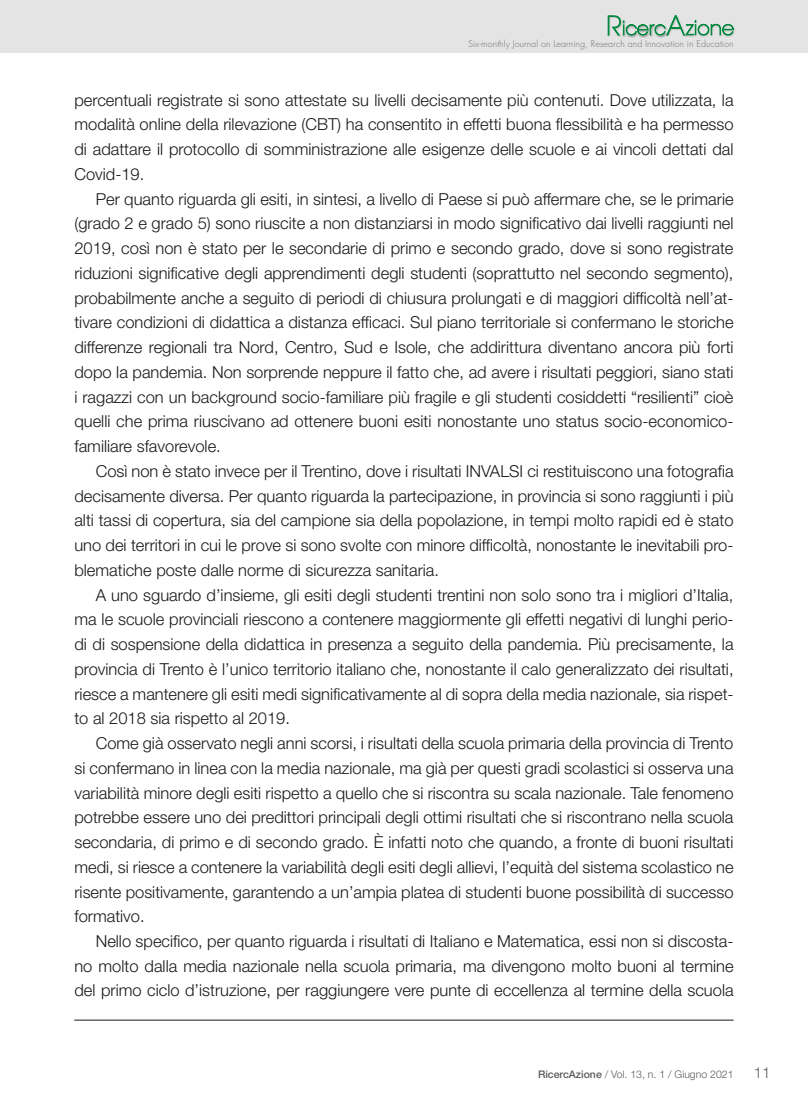
<style>
.page{position:relative;width:808px;height:1106px;background:#fff}
.page>*{position:absolute;margin:0;border:0;box-sizing:border-box;transform-origin:0 0}
.t1{font:300 16.5px/24.8px "Helvetica Neue LT Std";color:#1a181c;text-align:justify}
.t2{font:300 15px "Helvetica Neue CE";color:#595a5b}
.t3{font:300 10.5px "Helvetica Neue CE";color:#595a5b}
.t4{font:300 9px "Futura";letter-spacing:.01em;color:#707173}
.s1{font-weight:500}
</style>
<div class="page">
<hr style="left:74px;top:1019px;width:659px;height:1px;background:#1a181c">
<div style="left:0;top:0;width:808px;height:53px;background:#e4e4e5"></div>
<div style="left:606px;top:15px;width:18px;height:23px;background:#1a181c;opacity:.3"></div>
<div style="left:621px;top:19px;width:47px;height:19px;background:#1a181c;opacity:.5"></div>
<div style="left:664px;top:13px;width:20px;height:24px;background:#e4e4e5"></div>
<div style="left:665px;top:14px;width:22px;height:24px;background:#1a181c;opacity:.3"></div>
<div style="left:684px;top:19px;width:52px;height:19px;background:#1a181c;opacity:.3"></div>
<svg style="left:608px;top:15px;width:126px;height:21px"></svg>
<p class="t4" style="left:468px;top:38px;width:267px">Six-monthly Journal on Learning, Research and Innovation in Education</p>
<p class="t1" style="left:74px;top:87px;width:661px">percentuali registrate si sono attestate su livelli decisamente più contenuti. Dove utilizzata, la modalità online della rilevazione (CBT) ha consentito in effetti buona flessibilità e ha permesso di adattare il protocollo di somministrazione alle esigenze delle scuole e ai vincoli dettati dal Covid-19.</p>
<p class="t1" style="left:74px;top:186px;width:661px;text-indent:21px">Per quanto riguarda gli esiti, in sintesi, a livello di Paese si può affermare che, se le primarie (grado 2 e grado 5) sono riuscite a non distanziarsi in modo significativo dai livelli raggiunti nel 2019, così non è stato per le secondarie di primo e secondo grado, dove si sono registrate riduzioni significative degli apprendimenti degli studenti (soprattutto nel secondo segmento), probabilmente anche a seguito di periodi di chiusura prolungati e di maggiori difficoltà nell’at&shy;tivare condizioni di didattica a distanza efficaci. Sul piano territoriale si confermano le storiche differenze regionali tra Nord, Centro, Sud e Isole, che addirittura diventano ancora più forti dopo la pandemia. Non sorprende neppure il fatto che, ad avere i risultati peggiori, siano stati i ragazzi con un background socio-familiare più fragile e gli studenti cosiddetti “resilienti” cioè quelli che prima riuscivano ad ottenere buoni esiti nonostante uno status socio-economico&shy;familiare sfavorevole.</p>
<p class="t1" style="left:74px;top:458px;width:661px;text-indent:21px">Così non è stato invece per il Trentino, dove i risultati INVALSI ci restituiscono una fotografia decisamente diversa. Per quanto riguarda la partecipazione, in provincia si sono raggiunti i più alti tassi di copertura, sia del campione sia della popolazione, in tempi molto rapidi ed è stato uno dei territori in cui le prove si sono svolte con minore difficoltà, nonostante le inevitabili pro&shy;blematiche poste dalle norme di sicurezza sanitaria.</p>
<p class="t1" style="left:74px;top:582px;width:661px;text-indent:21px">A uno sguardo d’insieme, gli esiti degli studenti trentini non solo sono tra i migliori d’Italia, ma le scuole provinciali riescono a contenere maggiormente gli effetti negativi di lunghi perio&shy;di di sospensione della didattica in presenza a seguito della pandemia. Più precisamente, la provincia di Trento è l’unico territorio italiano che, nonostante il calo generalizzato dei risultati, riesce a mantenere gli esiti medi significativamente al di sopra della media nazionale, sia rispet&shy;to al 2018 sia rispetto al 2019.</p>
<p class="t1" style="left:74px;top:730px;width:661px;text-indent:21px">Come già osservato negli anni scorsi, i risultati della scuola primaria della provincia di Trento si confermano in linea con la media nazionale, ma già per questi gradi scolastici si osserva una variabilità minore degli esiti rispetto a quello che si riscontra su scala nazionale. Tale fenomeno potrebbe essere uno dei predittori principali degli ottimi risultati che si riscontrano nella scuola secondaria, di primo e di secondo grado. È infatti noto che quando, a fronte di buoni risultati medi, si riesce a contenere la variabilità degli esiti degli allievi, l’equità del sistema scolastico ne risente positivamente, garantendo a un’ampia platea di studenti buone possibilità di successo formativo.</p>
<p class="t1" style="left:74px;top:928px;width:661px;text-indent:21px">Nello specifico, per quanto riguarda i risultati di Italiano e Matematica, essi non si discosta&shy;no molto dalla media nazionale nella scuola primaria, ma divengono molto buoni al termine del primo ciclo d’istruzione, per raggiungere vere punte di eccellenza al termine della scuola</p>
<p class="t3" style="left:538px;top:1068px;width:197px"><span class="s1">RicercAzione</span> / Vol. 13, n. 1 / Giugno 2021</p>
<p class="t2" style="left:754px;top:1063px;width:18px">11</p>
</div>
